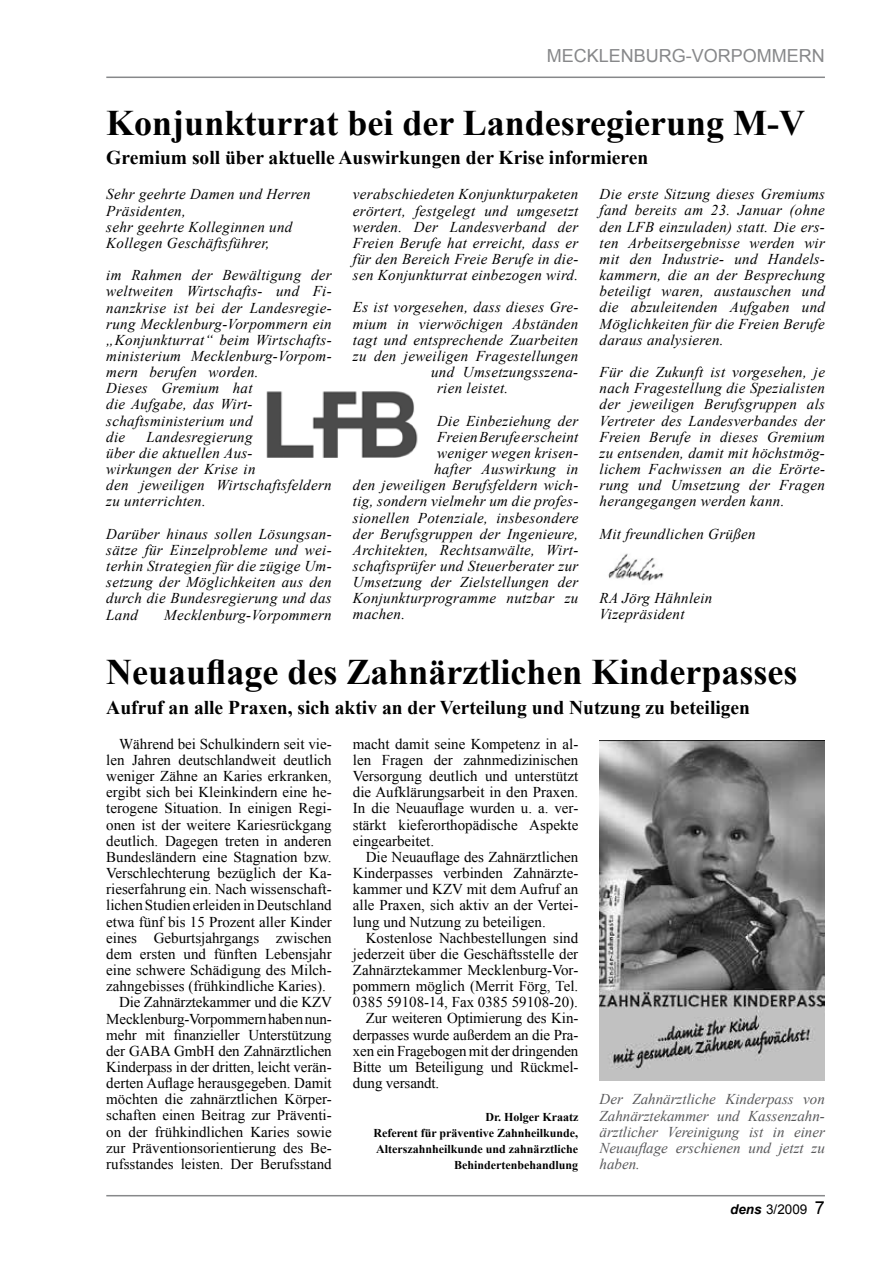
<style>
.page{position:relative;width:893px;height:1263px;background:#fff}
.page>*{position:absolute;margin:0;border:0;box-sizing:border-box;transform-origin:0 0}
.t1{font:700 36px "Times New Roman";color:#000}
.t2{font:700 19.5px "Times New Roman";color:#000}
.t3{font:18px "Arial";color:#87888a}
.t4{font:italic 15px/16.2px "Times New Roman";letter-spacing:.02em;color:#000}
.t5{font:15px/16.2px "Times New Roman";color:#000;text-align:justify}
.t6{font:italic 15px/16.2px "Times New Roman";color:#58585a;text-align:justify}
.t7{font:13.5px "Arial";color:#000}
.t8{font:700 12px/16.2px "Times New Roman";color:#000;text-align:right}
.s1{font-weight:700;font-style:italic}
.s2{font-size:18px}
</style>
<div class="page">
<hr style="left:106px;top:1195px;width:719px;height:1px;background:#87888a">
<hr style="left:106px;top:77px;width:719px;height:1px;background:#87888a">
<img style="left:608px;top:553px;width:56px;height:28px">
<img style="left:266px;top:391px;width:152px;height:66px">
<img style="left:600px;top:741px;width:225px;height:339px">
<p class="t3" style="left:547px;top:44px;width:280px">MECKLENBURG-VORPOMMERN</p>
<h1 class="t1" style="left:106px;top:98px;width:700px">Konjunkturrat bei der Landesregierung M-V</h1>
<h2 class="t2" style="left:106px;top:144px;width:543px">Gremium soll über aktuelle Auswirkungen der Krise informieren</h2>
<p class="t4" style="left:106px;top:186px;width:206px">Sehr geehrte Damen und Herren<br>Präsidenten,<br>sehr geehrte Kolleginnen und<br>Kollegen Geschäftsführer,</p>
<p class="t4" style="left:106px;top:267px;width:227px">im Rahmen der Bewältigung der weltweiten Wirtschafts- und Fi&shy;nanzkrise ist bei der Landesregie&shy;rung Mecklenburg-Vorpommern ein „Konjunkturrat“ beim Wirtschafts&shy;ministerium Mecklenburg-Vorpom&shy;mern berufen worden.<br>Dieses Gremium hat<br>die Aufgabe, das Wirt&shy;schaftsministerium und<br>die</p>
<p class="t4" style="left:106px;top:428px;width:227px;text-indent:40px">Landesregierung<br>über die aktuellen Aus-<br>wirkungen der Krise in<br>den jeweiligen Wirtschaftsfeldern zu unterrichten.</p>
<p class="t4" style="left:106px;top:525px;width:227px;text-align:justify">Darüber hinaus sollen Lösungsan&shy;sätze für Einzelprobleme und wei&shy;terhin Strategien für die zügige Um&shy;setzung der Möglichkeiten aus den durch die Bundesregierung und das Land</p>
<p class="t4" style="left:164px;top:606px;width:169px">Mecklenburg-Vorpommern</p>
<p class="t4" style="left:353px;top:186px;width:227px;text-align:justify">verabschiedeten Konjunkturpaketen erörtert, festgelegt und umgesetzt werden. Der Landesverband der Freien Berufe hat erreicht, dass er für den Bereich Freie Berufe in die&shy;sen Konjunkturrat einbezogen wird.</p>
<p class="t4" style="left:353px;top:299px;width:227px">Es ist vorgesehen, dass dieses Gre-</p>
<p class="t4" style="left:353px;top:315px;width:227px">mium in vierwöchigen Abständen</p>
<p class="t4" style="left:353px;top:331px;width:227px">tagt und entsprechende Zuarbeiten</p>
<p class="t4" style="left:353px;top:347px;width:227px">zu den jeweiligen Fragestellungen</p>
<p class="t4" style="left:431px;top:364px;width:149px">und Umsetzungsszena-</p>
<p class="t4" style="left:437px;top:380px;width:73px">rien leistet.</p>
<p class="t4" style="left:437px;top:412px;width:143px">Die Einbeziehung der</p>
<p class="t4" style="left:437px;top:428px;width:143px">Freien Berufe erscheint</p>
<p class="t4" style="left:437px;top:444px;width:143px">weniger wegen krisen-</p>
<p class="t4" style="left:434px;top:461px;width:146px">hafter Auswirkung in</p>
<p class="t4" style="left:353px;top:477px;width:227px">den jeweiligen Berufsfeldern wich-</p>
<p class="t4" style="left:353px;top:493px;width:227px">tig, sondern vielmehr um die profes-</p>
<p class="t4" style="left:353px;top:509px;width:227px">sionellen Potenziale, insbesondere</p>
<p class="t4" style="left:353px;top:525px;width:227px">der Berufsgruppen der Ingenieure,</p>
<p class="t4" style="left:353px;top:541px;width:227px">Architekten, Rechtsanwälte, Wirt-</p>
<p class="t4" style="left:353px;top:557px;width:227px">schaftsprüfer und Steuerberater zur</p>
<p class="t4" style="left:353px;top:574px;width:227px">Umsetzung der Zielstellungen der</p>
<p class="t4" style="left:353px;top:590px;width:227px">Konjunkturprogramme nutzbar zu</p>
<p class="t4" style="left:353px;top:606px;width:54px">machen.</p>
<p class="t4" style="left:600px;top:186px;width:227px;text-align:justify">Die erste Sitzung dieses Gremiums fand bereits am 23. Januar (ohne den LFB einzuladen) statt. Die ers&shy;ten Arbeitsergebnisse werden wir mit den Industrie- und Handels&shy;kammern, die an der Besprechung beteiligt waren, austauschen und die abzuleitenden Aufgaben und Möglichkeiten für die Freien Berufe daraus analysieren.</p>
<p class="t4" style="left:600px;top:364px;width:227px;text-align:justify">Für die Zukunft ist vorgesehen, je nach Fragestellung die Spezialisten der jeweiligen Berufsgruppen als Vertreter des Landesverbandes der Freien Berufe in dieses Gremium zu entsenden, damit mit höchstmög&shy;lichem Fachwissen an die Erörte&shy;rung und Umsetzung der Fragen herangegangen werden kann.</p>
<p class="t4" style="left:600px;top:525px;width:158px">Mit freundlichen Grüßen</p>
<p class="t4" style="left:600px;top:590px;width:114px">RA Jörg Hähnlein<br>Vizepräsident</p>
<h1 class="t1" style="left:106px;top:647px;width:693px">Neuauflage des Zahnärztlichen Kinderpasses</h1>
<h2 class="t2" style="left:106px;top:694px;width:645px">Aufruf an alle Praxen, sich aktiv an der Verteilung und Nutzung zu beteiligen</h2>
<p class="t5" style="left:119px;top:735px;width:214px">Während bei Schulkindern seit vie-</p>
<p class="t5" style="left:106px;top:752px;width:227px">len Jahren deutschlandweit deutlich</p>
<p class="t5" style="left:106px;top:768px;width:227px">weniger Zähne an Karies erkranken,</p>
<p class="t5" style="left:106px;top:784px;width:227px">ergibt sich bei Kleinkindern eine he-</p>
<p class="t5" style="left:106px;top:800px;width:227px">terogene Situation. In einigen Regi-</p>
<p class="t5" style="left:106px;top:816px;width:227px">onen ist der weitere Kariesrückgang</p>
<p class="t5" style="left:106px;top:832px;width:227px">deutlich. Dagegen treten in anderen</p>
<p class="t5" style="left:106px;top:849px;width:227px">Bundesländern eine Stagnation bzw.</p>
<p class="t5" style="left:106px;top:865px;width:227px">Verschlechterung bezüglich der Ka-</p>
<p class="t5" style="left:106px;top:881px;width:227px">rieserfahrung ein. Nach wissenschaft-</p>
<p class="t5" style="left:106px;top:897px;width:227px">lichen Studien erleiden in Deutschland</p>
<p class="t5" style="left:106px;top:913px;width:227px">etwa fünf bis 15 Prozent aller Kinder</p>
<p class="t5" style="left:106px;top:929px;width:227px">eines Geburtsjahrgangs zwischen</p>
<p class="t5" style="left:106px;top:945px;width:227px">dem ersten und fünften Lebensjahr</p>
<p class="t5" style="left:106px;top:962px;width:227px">eine schwere Schädigung des Milch-</p>
<p class="t5" style="left:106px;top:978px;width:221px">zahngebisses (frühkindliche Karies).</p>
<p class="t5" style="left:119px;top:994px;width:214px">Die Zahnärztekammer und die KZV</p>
<p class="t5" style="left:106px;top:1010px;width:227px">Mecklenburg-Vorpommern haben nun-</p>
<p class="t5" style="left:106px;top:1026px;width:227px">mehr mit finanzieller Unterstützung</p>
<p class="t5" style="left:106px;top:1042px;width:227px">der GABA GmbH den Zahnärztlichen</p>
<p class="t5" style="left:106px;top:1059px;width:227px">Kinderpass in der dritten, leicht verän-</p>
<p class="t5" style="left:106px;top:1075px;width:227px">derten Auflage herausgegeben. Damit</p>
<p class="t5" style="left:106px;top:1091px;width:227px">möchten die zahnärztlichen Körper-</p>
<p class="t5" style="left:106px;top:1107px;width:227px">schaften einen Beitrag zur Präventi-</p>
<p class="t5" style="left:106px;top:1123px;width:227px">on der frühkindlichen Karies sowie</p>
<p class="t5" style="left:106px;top:1139px;width:227px">zur Präventionsorientierung des Be-</p>
<p class="t5" style="left:106px;top:1155px;width:227px">rufsstandes leisten. Der Berufsstand</p>
<p class="t5" style="left:353px;top:735px;width:227px">macht damit seine Kompetenz in al&shy;len Fragen der zahnmedizinischen Versorgung deutlich und unterstützt die Aufklärungsarbeit in den Praxen.<br>In die Neuauflage wurden u. a. ver&shy;stärkt kieferorthopädische Aspekte eingearbeitet.</p>
<p class="t5" style="left:353px;top:848px;width:227px;text-indent:13px">Die Neuauflage des Zahnärztlichen Kinderpasses verbinden Zahnärzte&shy;kammer und KZV mit dem Aufruf an alle Praxen, sich aktiv an der Vertei&shy;lung und Nutzung zu beteiligen.</p>
<p class="t5" style="left:366px;top:929px;width:214px">Kostenlose Nachbestellungen sind</p>
<p class="t5" style="left:353px;top:945px;width:227px">jederzeit über die Geschäftsstelle der</p>
<p class="t5" style="left:353px;top:962px;width:227px">Zahnärztekammer Mecklenburg-Vor-</p>
<p class="t5" style="left:353px;top:978px;width:227px">pommern möglich (Merrit Förg, Tel.</p>
<p class="t5" style="left:353px;top:994px;width:226px">0385 59108-14, Fax 0385 59108-20).</p>
<p class="t5" style="left:366px;top:1010px;width:214px">Zur weiteren Optimierung des Kin-</p>
<p class="t5" style="left:353px;top:1026px;width:227px">derpasses wurde außerdem an die Pra-</p>
<p class="t5" style="left:353px;top:1042px;width:227px">xen ein Fragebogen mit der dringenden</p>
<p class="t5" style="left:353px;top:1058px;width:227px">Bitte um Beteiligung und Rückmel-</p>
<p class="t5" style="left:353px;top:1075px;width:88px">dung versandt.</p>
<p class="t8" style="left:373px;top:1108px;width:206px">Dr. Holger Kraatz<br>Referent für präventive Zahnheilkunde,<br>Alterszahnheilkunde und zahnärztliche<br>Behindertenbehandlung</p>
<p class="t6" style="left:600px;top:1091px;width:227px">Der Zahnärztliche Kinderpass von Zahnärztekammer und Kassenzahn&shy;ärztlicher Vereinigung ist in einer Neuauflage erschienen und jetzt zu haben.</p>
<p class="t7" style="left:730px;top:1201px;width:96px"><span class="s1">dens</span> 3/2009 <span class="s2">7</span></p>
</div>
